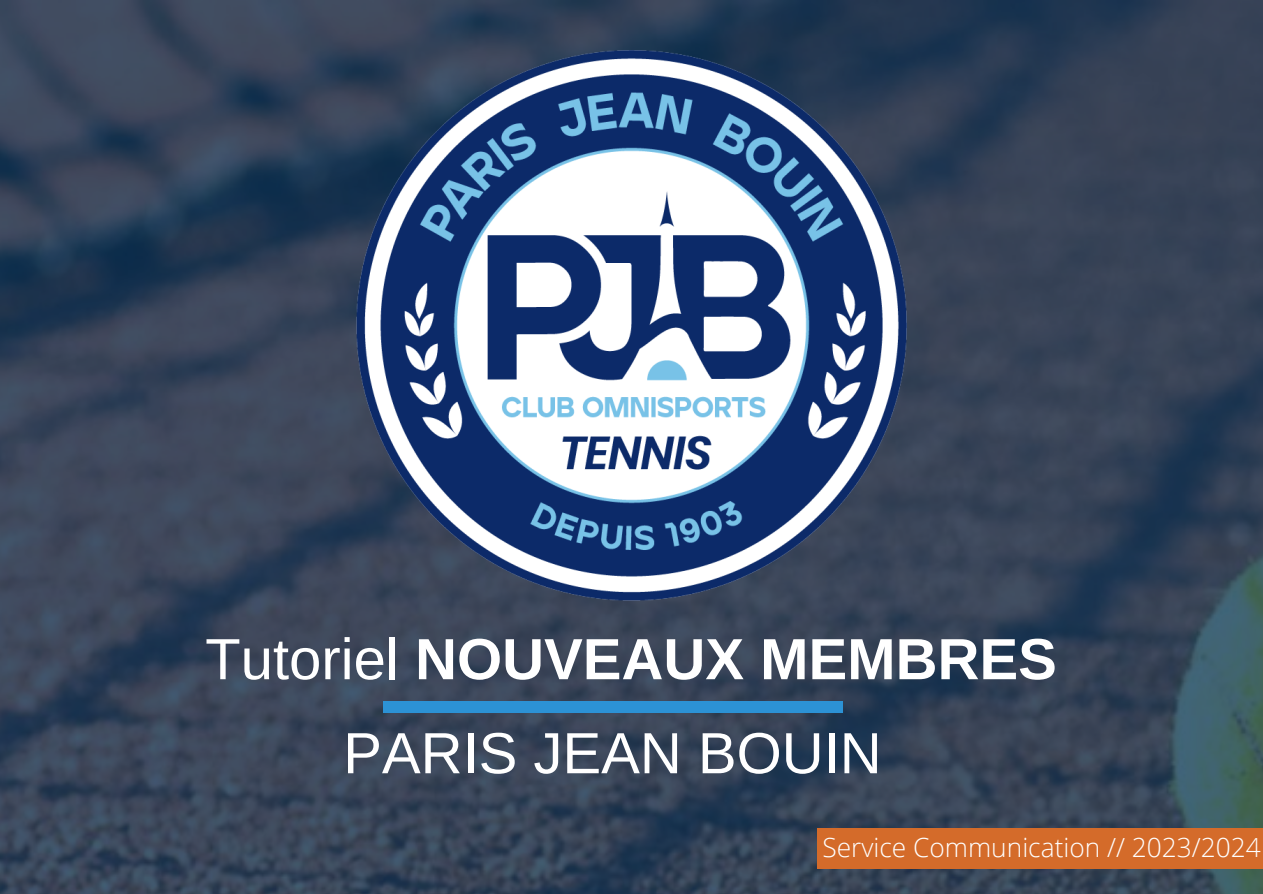
<style>
.page{position:relative;width:1263px;height:894px;background:#fff}
.page>*{position:absolute;margin:0;border:0;box-sizing:border-box;transform-origin:0 0}
.t1{font:700 58.05px "Arimo";color:#fff}
.t2{font:58.05px "Arimo";color:#fff}
.t3{font:300 26.25px "Open Sans";color:#fff}
.s1{font-weight:400}
</style>
<div class="page">
<img style="left:0;top:0;width:1263px;height:893px">
<div style="left:383px;top:701px;width:459px;height:11px;background:#2c92d5"></div>
<div style="left:817px;top:828px;width:446px;height:39px;background:#d46b2a"></div>
<img style="left:356px;top:50px;width:550px;height:550px">
<p class="t1" style="left:205px;top:626px;width:853px"><span class="s1">Tutoriel</span> NOUVEAUX MEMBRES</p>
<p class="t2" style="left:343px;top:720px;width:540px">PARIS JEAN BOUIN</p>
<p class="t3" style="left:822px;top:828px;width:440px">Service Communication // 2023/2024</p>
</div>
